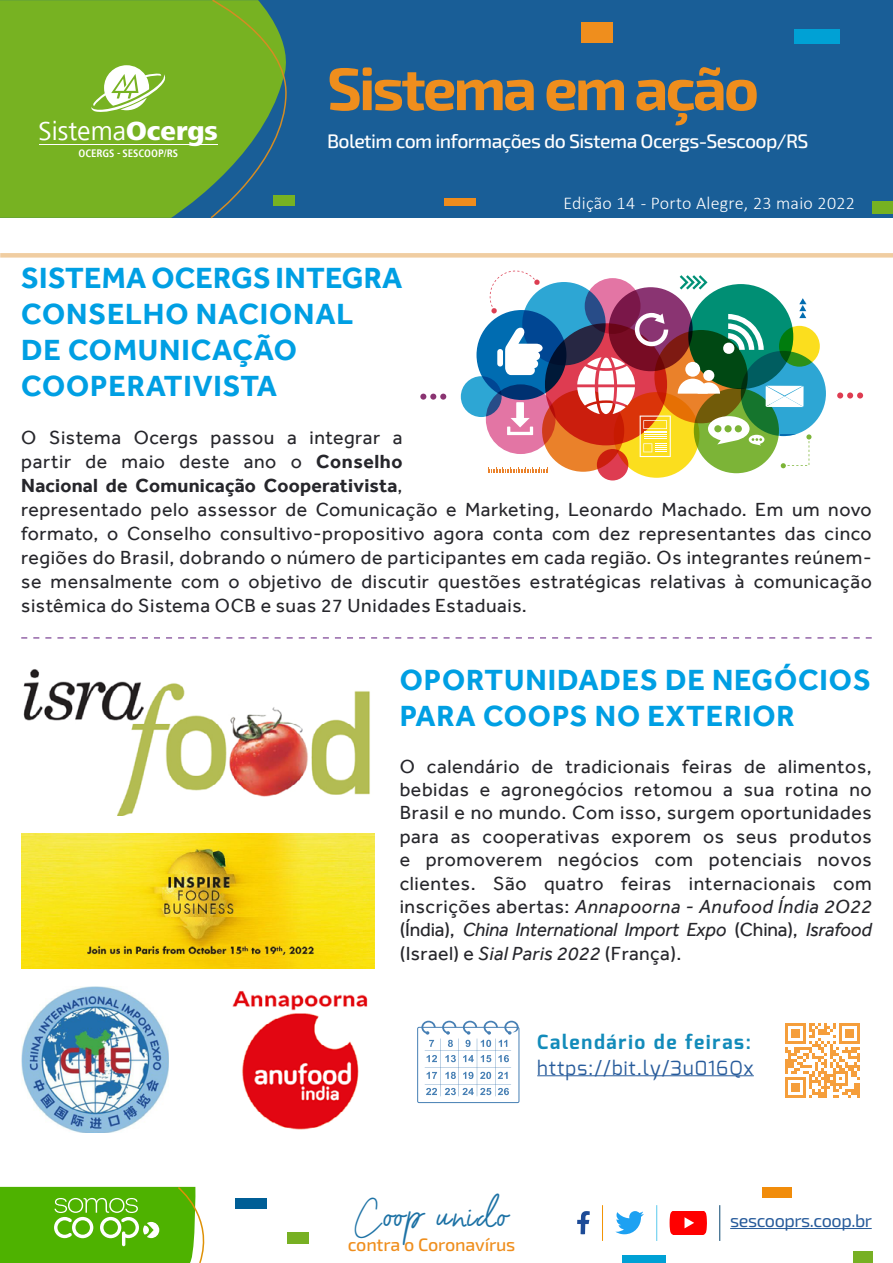
<style>
.page{position:relative;width:893px;height:1263px;background:#fff}
.page>*{position:absolute;margin:0;border:0;box-sizing:border-box;transform-origin:0 0}
.t1{font:700 60px "Exo 2";letter-spacing:-.05em;color:#ef8e1d}
.t2{font:36px "Barcelony";letter-spacing:.065em;color:#1d72a5}
.t3{font:700 30px/36px "Effra";letter-spacing:.03em;color:#009fe3}
.t4{font:27.3px "Frutiger Next LT";color:#fff}
.t5{font:19.5px/23.4px "Effra";letter-spacing:.03em;color:#26262b}
.t6{font:500 19.5px "Exo 2";letter-spacing:-.03em;color:#fff}
.t7{font:19.5px "Exo";letter-spacing:.05em;color:#275b9b}
.t8{font:700 19.5px "Exo";letter-spacing:.09em;color:#128bba}
.t9{font:300 18px "Calibri";letter-spacing:.015em;color:#fff}
.t10{font:500 18px "Exo 2";letter-spacing:-.01em;color:#ef8e1d}
.t11{font:18px "Exo 2";letter-spacing:-.025em;color:#275b9b}
.t12{font:700 condensed 11.25px "Frutiger Next LT";color:#fff}
.s1{font-weight:800}
.s2{font-weight:700}
.s3{font-style:italic}
.s4{font-size:28.5px}
</style>
<div class="page">
<div style="left:0;top:0;width:893px;height:218px;background:#195e97"></div>
<div style="left:0;top:0;width:295px;height:218px;background:#77b222"></div>
<div style="left:273px;top:196px;width:22px;height:10px;background:#77b222"></div>
<div style="left:444px;top:198px;width:32px;height:8px;background:#ee8c1d"></div>
<div style="left:873px;top:201px;width:20px;height:13px;background:#76b121"></div>
<div style="left:581px;top:23px;width:31px;height:20px;background:#ef8e1d"></div>
<div style="left:795px;top:29px;width:45px;height:15px;background:#00a1d5"></div>
<svg style="left:210px;top:0;width:78px;height:219px"></svg>
<svg style="left:91px;top:65px;width:75px;height:48px;background:#add17b"></svg>
<hr style="left:39px;top:144px;width:179px;height:1px;background:#fff">
<div style="left:236px;top:1198px;width:31px;height:10px;background:#005e96"></div>
<div style="left:287px;top:1232px;width:21px;height:12px;background:#77b023"></div>
<div style="left:622px;top:1255px;width:44px;height:8px;background:#00a1d5"></div>
<div style="left:762px;top:1187px;width:30px;height:11px;background:#f18c0a"></div>
<div style="left:853px;top:1251px;width:20px;height:12px;background:#77b023"></div>
<hr style="left:602px;top:1205px;width:1px;height:36px;background:#f29405">
<hr style="left:656px;top:1205px;width:1px;height:36px;background:#59c9ed">
<hr style="left:719px;top:1205px;width:1px;height:36px;background:#084570">
<div style="left:0;top:253px;width:893px;height:5px;background:#f0cda1"></div>
<svg style="left:577px;top:1211px;width:13px;height:23px"></svg>
<svg style="left:615px;top:1211px;width:29px;height:23px"></svg>
<svg style="left:21px;top:637px;width:851px;height:2px"></svg>
<svg style="left:785px;top:1023px;width:75px;height:75px"></svg>
<div style="left:417px;top:1027px;width:102px;height:76px;border:1px solid #467fb4"></div>
<svg style="left:421px;top:1021px;width:98px;height:75px"></svg>
<img style="left:232px;top:991px;width:136px;height:139px">
<img style="left:21px;top:987px;width:148px;height:146px">
<img style="left:23px;top:669px;width:347px;height:147px">
<img style="left:21px;top:834px;width:354px;height:135px">
<svg style="left:490px;top:271px;width:50px;height:42px"></svg>
<div style="left:476px;top:310px;width:90px;height:90px;background:#006cb1;border-radius:50%"></div>
<svg style="left:522px;top:282px;width:84px;height:83px;background:#218ac1"></svg>
<div style="left:741px;top:351px;width:85px;height:85px;background:#2da6d4;border-radius:50%"></div>
<div style="left:461px;top:376px;width:41px;height:41px;background:#2da6d4;border-radius:50%"></div>
<svg style="left:779px;top:326px;width:41px;height:41px"></svg>
<svg style="left:585px;top:278px;width:55px;height:56px"></svg>
<svg style="left:486px;top:384px;width:69px;height:70px;background:#a86598"></svg>
<svg style="left:609px;top:287px;width:84px;height:84px;background:#862d66"></svg>
<svg style="left:545px;top:323px;width:122px;height:122px;background:#66213b"></svg>
<div style="left:597px;top:449px;width:31px;height:31px;background:#de3c51;border-radius:50%"></div>
<svg style="left:654px;top:330px;width:94px;height:93px"></svg>
<svg style="left:542px;top:390px;width:82px;height:82px;background:#db541f"></svg>
<svg style="left:614px;top:392px;width:85px;height:86px;background:#f6c91a"></svg>
<svg style="left:688px;top:284px;width:105px;height:105px;background:#01704f"></svg>
<svg style="left:694px;top:388px;width:85px;height:85px;background:#639029"></svg>
<svg style="left:635px;top:313px;width:33px;height:33px"></svg>
<div style="left:685px;top:362px;width:15px;height:15px;background:#fff;border-radius:50%"></div>
<svg style="left:678px;top:379px;width:42px;height:15px"></svg>
<div style="left:703px;top:370px;width:11px;height:11px;background:#fff;border-radius:50%"></div>
<svg style="left:505px;top:327px;width:38px;height:48px;background:#a4c3dd"></svg>
<div style="left:497px;top:349px;width:6px;height:17px;background:#fff;border-radius:3px"></div>
<svg style="left:507px;top:402px;width:26px;height:33px"></svg>
<svg style="left:708px;top:416px;width:56px;height:29px"></svg>
<svg style="left:723px;top:314px;width:41px;height:40px"></svg>
<svg style="left:766px;top:386px;width:37px;height:21px"></svg>
<svg style="left:577px;top:357px;width:94px;height:100px"></svg>
<svg style="left:680px;top:275px;width:27px;height:14px"></svg>
<svg style="left:488px;top:467px;width:60px;height:5px"></svg>
<svg style="left:781px;top:434px;width:30px;height:34px"></svg>
<svg style="left:799px;top:298px;width:7px;height:20px"></svg>
<svg style="left:420px;top:394px;width:26px;height:6px"></svg>
<svg style="left:837px;top:392px;width:26px;height:6px"></svg>
<hr style="left:730px;top:1228px;width:142px;height:1px;background:#275b9b">
<svg style="left:0;top:1186px;width:205px;height:77px;background:#6b2"></svg>
<svg style="left:670px;top:1211px;width:37px;height:23px"></svg>
<hr style="left:537px;top:1075px;width:217px;height:1px;background:#275b9b">
<h3 class="t4" style="left:39px;top:116px;width:181px">Sistema<span class="s1">Ocergs</span></h3>
<p class="t12" style="left:78px;top:147px;width:101px">OCERGS - SESCOOP/RS</p>
<h1 class="t1" style="left:327px;top:53px;width:434px">Sistema em ação</h1>
<p class="t6" style="left:327px;top:129px;width:483px">Boletim com informações do Sistema Ocergs-Sescoop/RS</p>
<p class="t9" style="left:563px;top:192px;width:293px">Edição 14 - Porto Alegre, 23 maio 2022</p>
<h3 class="t3" style="left:21px;top:260px;width:383px">SISTEMA OCERGS INTEGRA<br>CONSELHO NACIONAL<br>DE COMUNICAÇÃO<br>COOPERATIVISTA</h3>
<p class="t5" style="left:21px;top:425px;width:852px;line-height:24px">O Sistema Ocergs passou a integrar a<br>partir de maio deste ano o <span class="s2">Conselho<br>Nacional de Comunicação Cooperativista</span>,<br>representado pelo assessor de Comunicação e Marketing, Leonardo Machado. Em um novo formato, o Conselho consultivo-propositivo agora conta com dez representantes das cinco regiões do Brasil, dobrando o número de participantes em cada região. Os integrantes reúnem&shy;se mensalmente com o objetivo de discutir questões estratégicas relativas à comunicação sistêmica do Sistema OCB e suas 27 Unidades Estaduais.</p>
<h3 class="t3" style="left:400px;top:661px;width:472px">OPORTUNIDADES DE NEGÓCIOS<br>PARA COOPS NO EXTERIOR</h3>
<p class="t5" style="left:400px;top:754px;width:474px;text-align:justify">O calendário de tradicionais feiras de alimentos, bebidas e agronegócios retomou a sua rotina no Brasil e no mundo. Com isso, surgem oportunidades para as cooperativas exporem os seus produtos e promoverem negócios com potenciais novos clientes. São quatro feiras internacionais com inscrições abertas: <span class="s3">Annapoorna - Anufood Índia 2O22 </span>(Índia), <span class="s3">China International Import Expo</span> (China), <span class="s3">Israfood </span>(Israel) e <span class="s3">Sial Paris 2022</span> (França).</p>
<p class="t8" style="left:537px;top:1030px;width:215px">Calendário de feiras:</p>
<p class="t7" style="left:537px;top:1055px;width:218px">https://bit.ly/3u016Qx</p>
<h2 class="t2" style="left:353px;top:1191px;width:156px"><span class="s4">C</span>oop unido</h2>
<p class="t10" style="left:348px;top:1234px;width:169px">contra o Coronavírus</p>
<p class="t11" style="left:730px;top:1210px;width:143px">sescooprs.coop.br</p>
</div>
